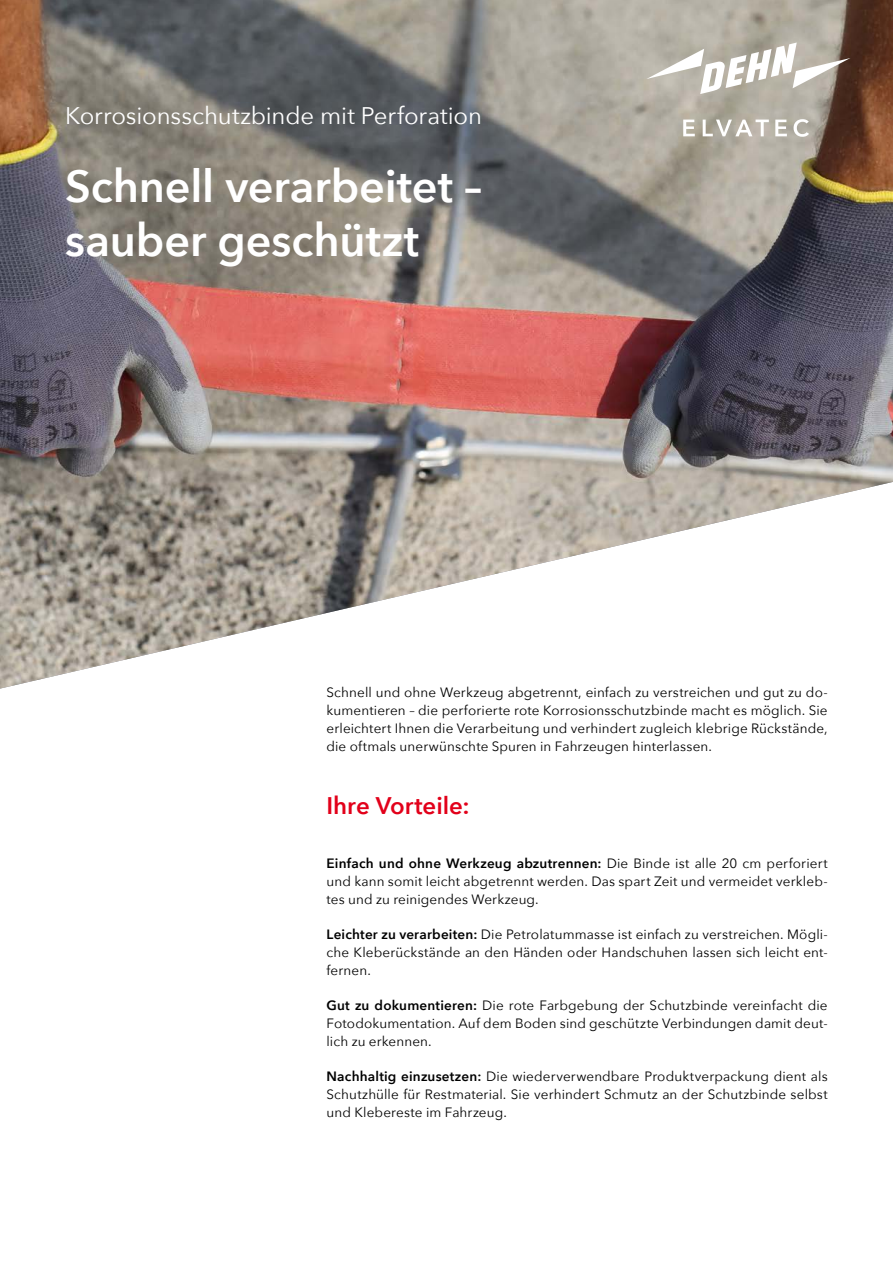
<style>
.page{position:relative;width:893px;height:1263px;background:#fff}
.page>*{position:absolute;margin:0;border:0;box-sizing:border-box;transform-origin:0 0}
.t1{font:600 45px/54px "Avenir Next";letter-spacing:-.005em;color:#fff}
.t2{font:24px "Avenir Next";letter-spacing:-.005em;color:#fff}
.t3{font:600 24px "Avenir Next";color:#e2001a}
.t4{font:13.5px/18px "Avenir Next";letter-spacing:.01em;color:#000;text-align:justify}
.s1{font-weight:600}
</style>
<div class="page">
<img style="left:0;top:0;width:893px;height:689px">
<svg style="left:646px;top:43px;width:204px;height:51px"></svg>
<svg style="left:683px;top:119px;width:126px;height:18px"></svg>
<h2 class="t2" style="left:65px;top:95px;width:418px">Korrosionsschutzbinde mit Perforation</h2>
<h1 class="t1" style="left:65px;top:159px;width:418px">Schnell verarbeitet – sauber geschützt</h1>
<p class="t4" style="left:326px;top:682px;width:503px">Schnell und ohne Werkzeug abgetrennt, einfach zu verstreichen und gut zu do&shy;kumentieren – die perforierte rote Korrosionsschutzbinde macht es möglich. Sie erleichtert Ihnen die Verarbeitung und verhindert zugleich klebrige Rückstände, die oftmals unerwünschte Spuren in Fahrzeugen hinterlassen.</p>
<h2 class="t3" style="left:326px;top:785px;width:145px">Ihre Vorteile:</h2>
<p class="t4" style="left:326px;top:853px;width:503px"><span class="s1">Einfach und ohne Werkzeug abzutrennen:</span> Die Binde ist alle 20 cm perforiert und kann somit leicht abgetrennt werden. Das spart Zeit und vermeidet verkleb&shy;tes und zu reinigendes Werkzeug.</p>
<p class="t4" style="left:326px;top:924px;width:503px"><span class="s1">Leichter zu verarbeiten:</span> Die Petrolatummasse ist einfach zu verstreichen. Mögli&shy;che Kleberückstände an den Händen oder Handschuhen lassen sich leicht ent&shy;fernen.</p>
<p class="t4" style="left:326px;top:995px;width:503px"><span class="s1">Gut zu dokumentieren:</span> Die rote Farbgebung der Schutzbinde vereinfacht die Fotodokumentation. Auf dem Boden sind geschützte Verbindungen damit deut&shy;lich zu erkennen.</p>
<p class="t4" style="left:326px;top:1066px;width:503px"><span class="s1">Nachhaltig einzusetzen:</span> Die wiederverwendbare Produktverpackung dient als Schutzhülle für Restmaterial. Sie verhindert Schmutz an der Schutzbinde selbst und Klebereste im Fahrzeug.</p>
</div>
